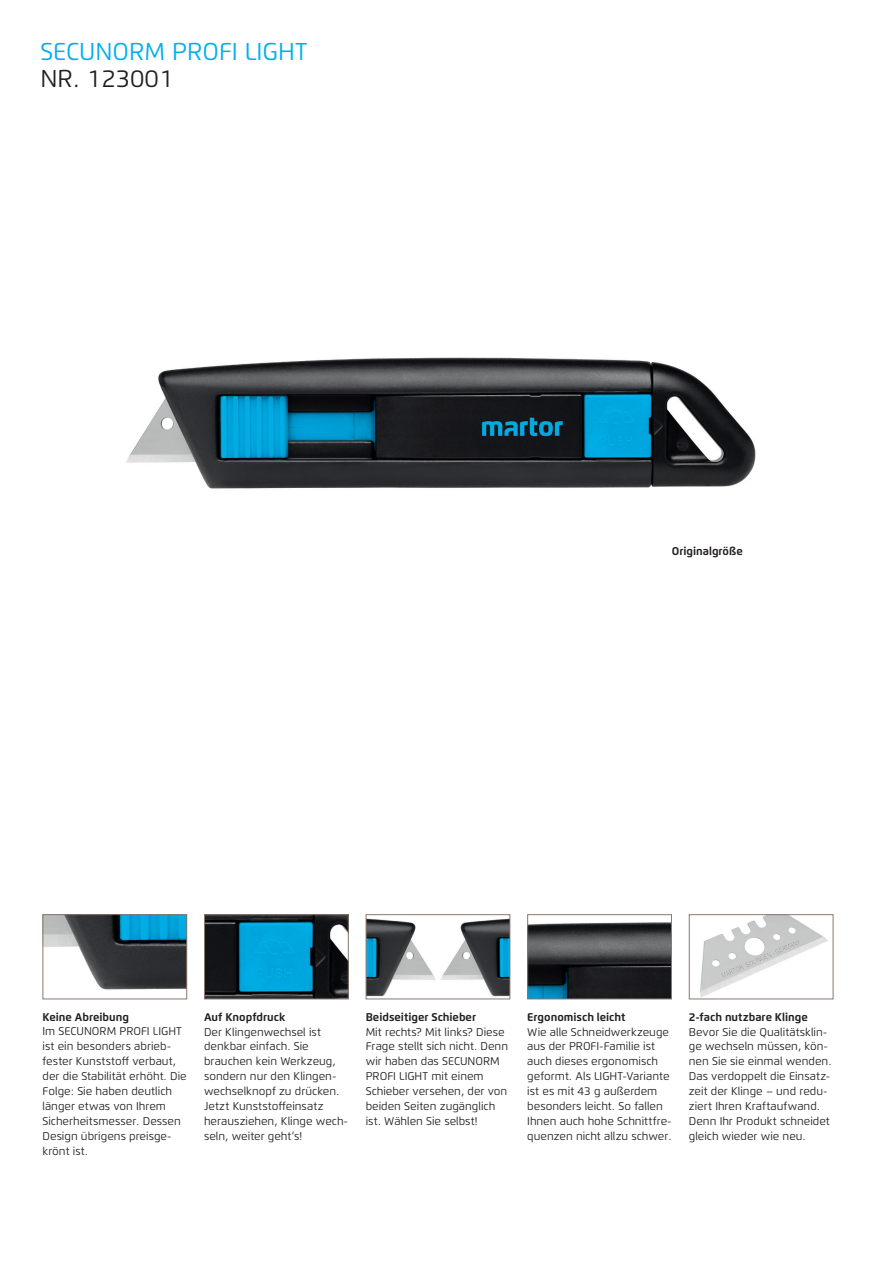
<style>
.page{position:relative;width:893px;height:1263px;background:#fff}
.page>*{position:absolute;margin:0;border:0;box-sizing:border-box;transform-origin:0 0}
.t1{font:24.3px "Flexo";color:#00aeef}
.t2{font:24.3px "Flexo";color:#231f20}
.t3{font:11.25px/14.9px "Flexo";color:#231f20}
.t4{font:700 11.25px "Flexo";color:#231f20}
</style>
<div class="page">
<img style="left:126px;top:357px;width:630px;height:132px">
<img style="left:45px;top:916px;width:140px;height:74px">
<div style="left:43px;top:914px;width:144px;height:85px;border:1px solid #89786e"></div>
<img style="left:206px;top:916px;width:141px;height:81px">
<div style="left:204px;top:914px;width:145px;height:85px;border:1px solid #89786e"></div>
<img style="left:368px;top:918px;width:140px;height:79px">
<div style="left:366px;top:914px;width:144px;height:85px;border:1px solid #89786e"></div>
<img style="left:529px;top:922px;width:141px;height:75px">
<div style="left:527px;top:914px;width:145px;height:85px;border:1px solid #89786e"></div>
<img style="left:700px;top:916px;width:128px;height:81px">
<div style="left:689px;top:914px;width:144px;height:85px;border:1px solid #89786e"></div>
<h1 class="t1" style="left:40px;top:36px;width:269px">SECUNORM PROFI LIGHT</h1>
<h1 class="t2" style="left:40px;top:64px;width:135px">NR. 123001</h1>
<p class="t4" style="left:672px;top:544px;width:72px">Originalgröße</p>
<p class="t4" style="left:43px;top:1010px;width:88px">Keine Abreibung</p>
<p class="t3" style="left:43px;top:1024px;width:146px">Im SECUNORM PROFI LIGHT ist ein besonders abrieb&shy;fester Kunststoff verbaut, der die Stabilität erhöht. Die<br>Folge: Sie haben deutlich länger etwas von Ihrem<br>Sicherheitsmesser. Dessen<br>Design übrigens preisge&shy;krönt ist.</p>
<p class="t4" style="left:204px;top:1010px;width:83px">Auf Knopfdruck</p>
<p class="t3" style="left:204px;top:1024px;width:145px">Der Klingenwechsel ist denkbar einfach. Sie brauchen kein Werkzeug, sondern nur den Klingen&shy;wechselknopf zu drücken.<br>Jetzt Kunststoffeinsatz herausziehen, Klinge wech&shy;seln, weiter geht’s!</p>
<p class="t4" style="left:366px;top:1010px;width:112px">Beidseitiger Schieber</p>
<p class="t3" style="left:366px;top:1024px;width:144px">Mit rechts? Mit links? Diese<br>Frage stellt sich nicht. Denn wir haben das SECUNORM<br>PROFI LIGHT mit einem<br>Schieber versehen, der von beiden Seiten zugänglich ist. Wählen Sie selbst!</p>
<p class="t4" style="left:527px;top:1010px;width:100px">Ergonomisch leicht</p>
<p class="t3" style="left:527px;top:1024px;width:146px">Wie alle Schneidwerkzeuge aus der PROFI-Familie ist auch dieses ergonomisch geformt. Als LIGHT-Variante ist es mit 43 g außerdem besonders leicht. So fallen<br>Ihnen auch hohe Schnittfre&shy;quenzen nicht allzu schwer.</p>
<p class="t4" style="left:689px;top:1010px;width:121px">2-fach nutzbare Klinge</p>
<p class="t3" style="left:689px;top:1024px;width:144px">Bevor Sie die Qualitätsklin&shy;ge wechseln müssen, kön&shy;nen Sie sie einmal wenden.<br>Das verdoppelt die Einsatz&shy;zeit der Klinge – und redu&shy;ziert Ihren Kraftaufwand.<br>Denn Ihr Produkt schneidet gleich wieder wie neu.</p>
</div>
